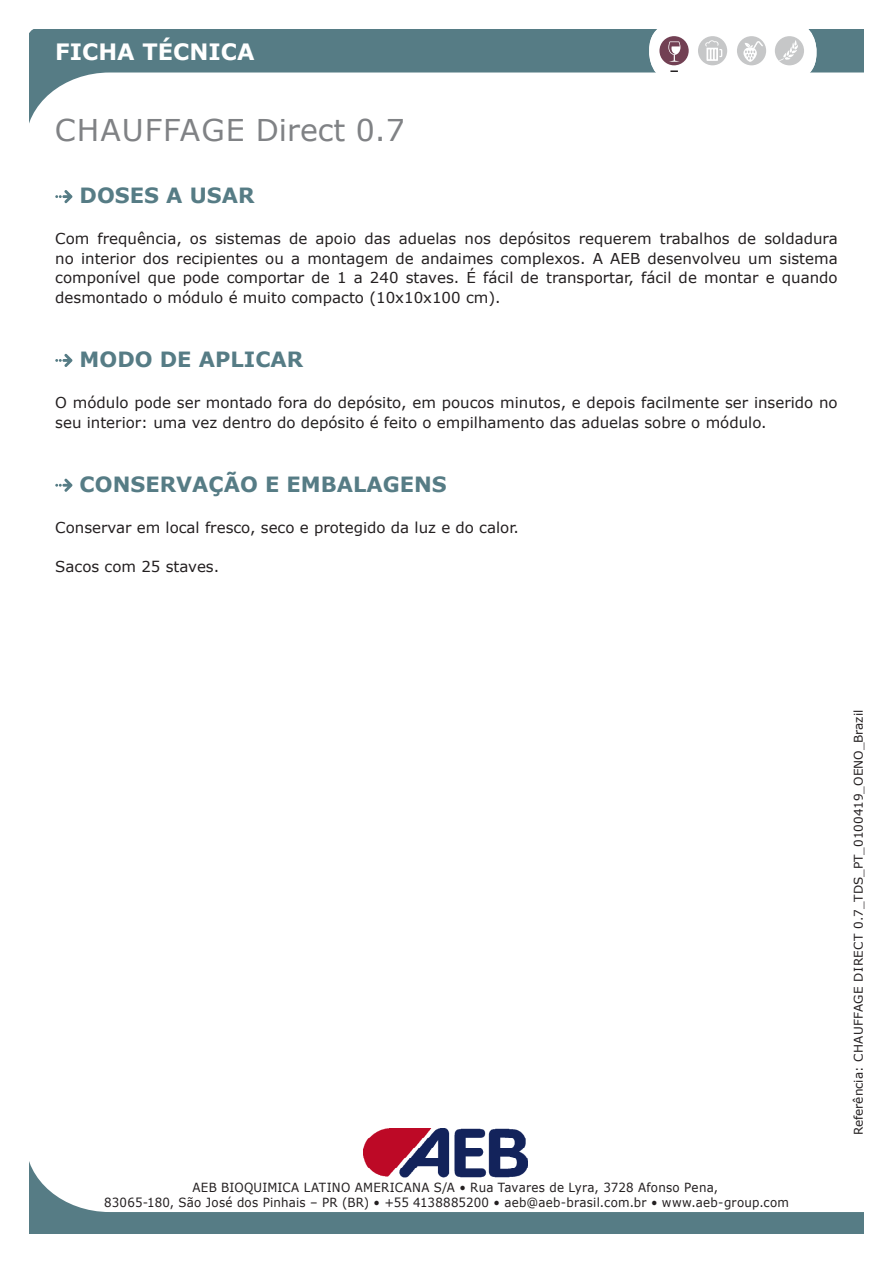
<style>
.page{position:relative;width:893px;height:1263px;background:#fff}
.page>*{position:absolute;margin:0;border:0;box-sizing:border-box;transform-origin:0 0}
.t1{font:30px "Verdana";letter-spacing:.03em;color:#808285}
.t2{font:700 22.5px "Verdana";color:#fff}
.t3{font:700 21px "Verdana";color:#567c85}
.t4{font:15px/19.5px "Verdana";color:#231f20;text-align:justify}
.t5{font:12.6px/15.1px "Verdana";letter-spacing:.02em;color:#231f20;scale:.94 1}
.t6{font:12px "Verdana";color:#231f20}
</style>
<div class="page">
<svg style="left:30px;top:30px;width:833px;height:91px"></svg>
<div style="left:649px;top:22px;width:167px;height:60px;background:#fff;border-radius:28px"></div>
<svg style="left:670px;top:70px;width:8px;height:2px"></svg>
<div style="left:775px;top:36px;width:29px;height:29px;background:#c6c7c8;border-radius:50%"></div>
<svg style="left:779px;top:40px;width:19px;height:21px"></svg>
<div style="left:737px;top:36px;width:29px;height:29px;background:#c6c7c8;border-radius:50%"></div>
<div style="left:659px;top:36px;width:30px;height:29px;background:#724053;border-radius:50%"></div>
<div style="left:698px;top:36px;width:29px;height:29px;background:#c6c7c8;border-radius:50%"></div>
<svg style="left:705px;top:40px;width:17px;height:21px"></svg>
<svg style="left:668px;top:41px;width:12px;height:21px"></svg>
<svg style="left:743px;top:41px;width:20px;height:21px"></svg>
<svg style="left:30px;top:1164px;width:834px;height:69px"></svg>
<img style="left:363px;top:1129px;width:165px;height:49px">
<svg style="left:55px;top:190px;width:17px;height:13px"></svg>
<svg style="left:55px;top:354px;width:17px;height:13px"></svg>
<svg style="left:55px;top:479px;width:17px;height:13px"></svg>
<h2 class="t2" style="left:55px;top:36px;width:201px">FICHA TÉCNICA</h2>
<p class="t1" style="left:55px;top:110px;width:352px">CHAUFFAGE Direct 0.7</p>
<p class="t3" style="left:80px;top:181px;width:176px">DOSES A USAR</p>
<p class="t4" style="left:55px;top:229px;width:784px">Com frequência, os sistemas de apoio das aduelas nos depósitos requerem trabalhos de soldadura no interior dos recipientes ou a montagem de andaimes complexos. A AEB desenvolveu um sistema componível que pode comportar de 1 a 240 staves. É fácil de transportar, fácil de montar e quando desmontado o módulo é muito compacto (10x10x100 cm).</p>
<p class="t3" style="left:80px;top:344px;width:225px">MODO DE APLICAR</p>
<p class="t4" style="left:55px;top:393px;width:784px">O módulo pode ser montado fora do depósito, em poucos minutos, e depois facilmente ser inserido no seu interior: uma vez dentro do depósito é feito o empilhamento das aduelas sobre o módulo.</p>
<p class="t3" style="left:80px;top:469px;width:369px">CONSERVAÇÃO E EMBALAGENS</p>
<p class="t4" style="left:55px;top:517px;width:465px">Conservar em local fresco, seco e protegido da luz e do calor.</p>
<p class="t4" style="left:55px;top:556px;width:165px">Sacos com 25 staves.</p>
<p class="t5" style="left:104px;top:1179px;width:730px;text-indent:88px">AEB BIOQUIMICA LATINO AMERICANA S/A • Rua Tavares de Lyra, 3728 Afonso Pena,<br>83065-180, São José dos Pinhais – PR (BR) • +55 4138885200 • aeb@aeb-brasil.com.br • www.aeb-group.com</p>
<p class="t6" style="left:850px;top:1135px;width:427px;rotate:-90deg">Referência: CHAUFFAGE DIRECT 0.7_TDS_PT_0100419_OENO_Brazil</p>
</div>
